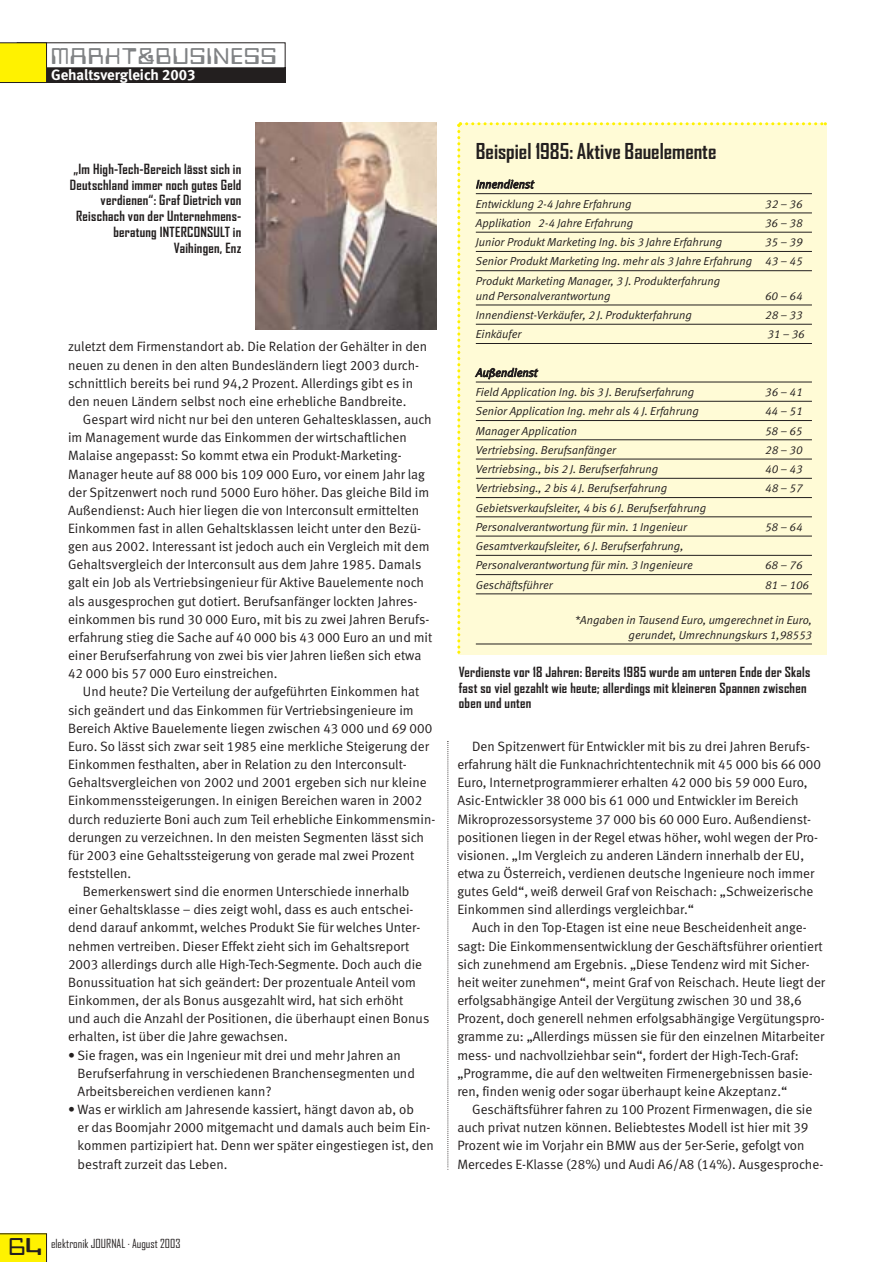
<style>
.page{position:relative;width:893px;height:1262px;background:#fff}
.page>*{position:absolute;margin:0;border:0;box-sizing:border-box;transform-origin:0 0}
.t1{font:22.5px "Orbit Bby BT";letter-spacing:.07em;color:#808284}
.t2{font:700 21px "Agency FB";color:#231f1f}
.t3{font:15px "Meta Bold LF";color:#fff}
.t4{font:13.5px/18.1px "Meta Normal LF";color:#231f1f}
.t5{font:700 13.5px/15.8px "Agency FB";letter-spacing:.02em;color:#231f1f}
.t6{font:12px "Agency FB";color:#231f1f}
.t7{font:italic 11.55px/19.2px "Meta Normal LF";color:#231f1f}
.s1{font-family:"Orbit Bby BT";font-size:24px}
</style>
<div class="page">
<svg style="left:0;top:1233px;width:47px;height:28px"></svg>
<div style="left:0;top:67px;width:285px;height:16px;background:#231f1f"></div>
<div style="left:0;top:43px;width:47px;height:39px;background:#fff200"></div>
<svg style="left:457px;top:122px;width:369px;height:531px;background:#f7f2ce"></svg>
<svg style="left:447px;top:741px;width:1px;height:428px"></svg>
<img style="left:255px;top:122px;width:181px;height:208px">
<h1 class="t1" style="left:51px;top:48px;width:227px">MARKT&amp;BUSINESS</h1>
<p class="t3" style="left:51px;top:70px;width:146px">Gehaltsvergleich 2003</p>
<p class="t5" style="left:70px;top:162px;width:173px;text-align:right">„Im High-Tech-Bereich lässt sich in<br>Deutschland immer noch gutes Geld verdienen“: Graf Dietrich von<br>Reischach von der Unternehmens&shy;beratung INTERCONSULT in<br>Vaihingen, Enz</p>
<p class="t4" style="left:68px;top:339px;width:360px">zuletzt dem Firmenstandort ab. Die Relation der Gehälter in den neuen zu denen in den alten Bundesländern liegt 2003 durch&shy;schnittlich bereits bei rund 94,2 Prozent. Allerdings gibt es in den neuen Ländern selbst noch eine erhebliche Bandbreite.</p>
<p class="t4" style="left:68px;top:412px;width:365px;text-indent:15px">Gespart wird nicht nur bei den unteren Gehaltesklassen, auch im Management wurde das Einkommen der wirtschaftlichen Malaise angepasst: So kommt etwa ein Produkt-Marketing-Manager heute auf 88 000 bis 109 000 Euro, vor einem Jahr lag der Spitzenwert noch rund 5000 Euro höher. Das gleiche Bild im Außendienst: Auch hier liegen die von Interconsult ermittelten Einkommen fast in allen Gehaltsklassen leicht unter den Bezü&shy;gen aus 2002. Interessant ist jedoch auch ein Vergleich mit dem Gehaltsvergleich der Interconsult aus dem Jahre 1985. Damals galt ein Job als Vertriebsingenieur für Aktive Bauelemente noch als ausgesprochen gut dotiert. Berufsanfänger lockten Jahres&shy;einkommen bis rund 30 000 Euro, mit bis zu zwei Jahren Berufs&shy;erfahrung stieg die Sache auf 40 000 bis 43 000 Euro an und mit einer Berufserfahrung von zwei bis vier Jahren ließen sich etwa 42 000 bis 57 000 Euro einstreichen.</p>
<p class="t4" style="left:83px;top:684px;width:338px">Und heute? Die Verteilung der aufgeführten Einkommen hat</p>
<p class="t4" style="left:68px;top:702px;width:347px">sich geändert und das Einkommen für Vertriebsingenieure im</p>
<p class="t4" style="left:68px;top:720px;width:366px">Bereich Aktive Bauelemente liegen zwischen 43 000 und 69 000</p>
<p class="t4" style="left:68px;top:738px;width:362px">Euro. So lässt sich zwar seit 1985 eine merkliche Steigerung der</p>
<p class="t4" style="left:68px;top:756px;width:340px">Einkommen festhalten, aber in Relation zu den Interconsult-</p>
<p class="t4" style="left:68px;top:775px;width:360px">Gehaltsvergleichen von 2002 und 2001 ergeben sich nur kleine</p>
<p class="t4" style="left:68px;top:793px;width:356px">Einkommenssteigerungen. In einigen Bereichen waren in 2002</p>
<p class="t4" style="left:68px;top:811px;width:369px">durch reduzierte Boni auch zum Teil erhebliche Einkommensmin-</p>
<p class="t4" style="left:68px;top:829px;width:357px">derungen zu verzeichnen. In den meisten Segmenten lässt sich</p>
<p class="t4" style="left:68px;top:847px;width:348px">für 2003 eine Gehaltssteigerung von gerade mal zwei Prozent</p>
<p class="t4" style="left:68px;top:865px;width:65px">feststellen.</p>
<p class="t4" style="left:83px;top:883px;width:328px">Bemerkenswert sind die enormen Unterschiede innerhalb</p>
<p class="t4" style="left:68px;top:902px;width:347px">einer Gehaltsklasse – dies zeigt wohl, dass es auch entschei-</p>
<p class="t4" style="left:68px;top:920px;width:354px">dend darauf ankommt, welches Produkt Sie für welches Unter-</p>
<p class="t4" style="left:68px;top:938px;width:343px">nehmen vertreiben. Dieser Effekt zieht sich im Gehaltsreport</p>
<p class="t4" style="left:68px;top:956px;width:355px">2003 allerdings durch alle High-Tech-Segmente. Doch auch die</p>
<p class="t4" style="left:68px;top:974px;width:349px">Bonussituation hat sich geändert: Der prozentuale Anteil vom</p>
<p class="t4" style="left:68px;top:992px;width:337px">Einkommen, der als Bonus ausgezahlt wird, hat sich erhöht</p>
<p class="t4" style="left:68px;top:1011px;width:363px">und auch die Anzahl der Positionen, die überhaupt einen Bonus</p>
<p class="t4" style="left:68px;top:1029px;width:221px">erhalten, ist über die Jahre gewachsen.</p>
<p class="t4" style="left:78px;top:1047px;width:339px;text-indent:-10px">• Sie fragen, was ein Ingenieur mit drei und mehr Jahren an<br>Berufserfahrung in verschiedenen Branchensegmenten und<br>Arbeitsbereichen verdienen kann?</p>
<p class="t4" style="left:78px;top:1101px;width:357px;text-indent:-10px">• Was er wirklich am Jahresende kassiert, hängt davon ab, ob<br>er das Boomjahr 2000 mitgemacht und damals auch beim Ein&shy;kommen partizipiert hat. Denn wer später eingestiegen ist, den bestraft zurzeit das Leben.</p>
<h2 class="t2" style="left:476px;top:143px;width:242px">Beispiel 1985: Aktive Bauelemente</h2>
<p class="t7" style="left:476px;top:176px;width:157px">Innendienst<br>Entwicklung 2-4 Jahre Erfahrung</p>
<p class="t7" style="left:765px;top:195px;width:39px">32 – 36</p>
<p class="t7" style="left:476px;top:214px;width:159px">Applikation 2-4 Jahre Erfahrung</p>
<p class="t7" style="left:765px;top:214px;width:39px">36 – 38</p>
<p class="t7" style="left:476px;top:234px;width:248px">Junior Produkt Marketing Ing. bis 3 Jahre Erfahrung</p>
<p class="t7" style="left:476px;top:234px;width:328px;text-align:justify;text-indent:289px">35 – 39<br>Senior Produkt Marketing Ing. mehr als 3 Jahre Erfahrung 43 – 45<br>Produkt Marketing Manager, 3 J. Produkterfahrung</p>
<p class="t7" style="left:476px;top:287px;width:136px">und Personalverantwortung</p>
<p class="t7" style="left:765px;top:287px;width:39px">60 – 64</p>
<p class="t7" style="left:476px;top:306px;width:217px">Innendienst-Verkäufer, 2 J. Produkterfahrung</p>
<p class="t7" style="left:765px;top:306px;width:39px">28 – 33</p>
<p class="t7" style="left:476px;top:326px;width:47px">Einkäufer</p>
<p class="t7" style="left:767px;top:326px;width:39px">31 – 36</p>
<p class="t7" style="left:476px;top:364px;width:220px">Außendienst<br>Field Application Ing. bis 3 J. Berufserfahrung</p>
<p class="t7" style="left:765px;top:383px;width:39px">36 – 41</p>
<p class="t7" style="left:476px;top:403px;width:224px">Senior Application Ing. mehr als 4 J. Erfahrung</p>
<p class="t7" style="left:765px;top:403px;width:39px">44 – 51</p>
<p class="t7" style="left:476px;top:422px;width:103px">Manager Application</p>
<p class="t7" style="left:765px;top:422px;width:39px">58 – 65</p>
<p class="t7" style="left:476px;top:441px;width:142px">Vertriebsing. Berufsanfänger</p>
<p class="t7" style="left:765px;top:441px;width:39px">28 – 30</p>
<p class="t7" style="left:476px;top:461px;width:184px">Vertriebsing., bis 2 J. Berufserfahrung</p>
<p class="t7" style="left:765px;top:461px;width:39px">40 – 43</p>
<p class="t7" style="left:476px;top:480px;width:193px">Vertriebsing., 2 bis 4 J. Berufserfahrung</p>
<p class="t7" style="left:765px;top:480px;width:39px">48 – 57</p>
<p class="t7" style="left:476px;top:499px;width:232px">Gebietsverkaufsleiter, 4 bis 6 J. Berufserfahrung<br>Personalverantwortung für min. 1 Ingenieur</p>
<p class="t7" style="left:765px;top:518px;width:39px">58 – 64</p>
<p class="t7" style="left:476px;top:538px;width:218px">Gesamtverkaufsleiter, 6 J. Berufserfahrung,<br>Personalverantwortung für min. 3 Ingenieure</p>
<p class="t7" style="left:765px;top:557px;width:39px">68 – 76</p>
<p class="t7" style="left:476px;top:576px;width:78px">Geschäftsführer</p>
<p class="t7" style="left:765px;top:576px;width:45px">81 – 106</p>
<p class="t7" style="left:575px;top:614px;width:238px;line-height:15px;text-align:right">*Angaben in Tausend Euro, umgerechnet in Euro, gerundet, Umrechnungskurs 1,98553</p>
<p class="t5" style="left:459px;top:665px;width:353px">Verdienste vor 18 Jahren: Bereits 1985 wurde am unteren Ende der Skals fast so viel gezahlt wie heute; allerdings mit kleineren Spannen zwischen oben und unten</p>
<p class="t4" style="left:457px;top:738px;width:365px;text-indent:15px">Den Spitzenwert für Entwickler mit bis zu drei Jahren Berufs&shy;erfahrung hält die Funknachrichtentechnik mit 45 000 bis 66 000<br>Euro, Internetprogrammierer erhalten 42 000 bis 59 000 Euro, Asic-Entwickler 38 000 bis 61 000 und Entwickler im Bereich Mikroprozessorsysteme 37 000 bis 60 000 Euro. Außendienst&shy;positionen liegen in der Regel etwas höher, wohl wegen der Pro&shy;visionen. „Im Vergleich zu anderen Ländern innerhalb der EU, etwa zu Österreich, verdienen deutsche Ingenieure noch immer gutes Geld“, weiß derweil Graf von Reischach: „Schweizerische Einkommen sind allerdings vergleichbar.“</p>
<p class="t4" style="left:457px;top:920px;width:369px;text-indent:15px">Auch in den Top-Etagen ist eine neue Bescheidenheit ange&shy;sagt: Die Einkommensentwicklung der Geschäftsführer orientiert sich zunehmend am Ergebnis. „Diese Tendenz wird mit Sicher&shy;heit weiter zunehmen“, meint Graf von Reischach. Heute liegt der erfolgsabhängige Anteil der Vergütung zwischen 30 und 38,6<br>Prozent, doch generell nehmen erfolgsabhängige Vergütungspro&shy;gramme zu: „Allerdings müssen sie für den einzelnen Mitarbeiter mess- und nachvollziehbar sein“, fordert der High-Tech-Graf: „Programme, die auf den weltweiten Firmenergebnissen basie&shy;ren, finden wenig oder sogar überhaupt keine Akzeptanz.“</p>
<p class="t4" style="left:457px;top:1101px;width:367px;text-indent:15px">Geschäftsführer fahren zu 100 Prozent Firmenwagen, die sie auch privat nutzen können. Beliebtestes Modell ist hier mit 39<br>Prozent wie im Vorjahr ein BMW aus der 5er-Serie, gefolgt von Mercedes E-Klasse (28%) und Audi A6/A8 (14%). Ausgesproche-</p>
<p class="t6" style="left:9px;top:1239px;width:173px"><span class="s1">64</span> elektronik JOURNAL · August 2003</p>
</div>
